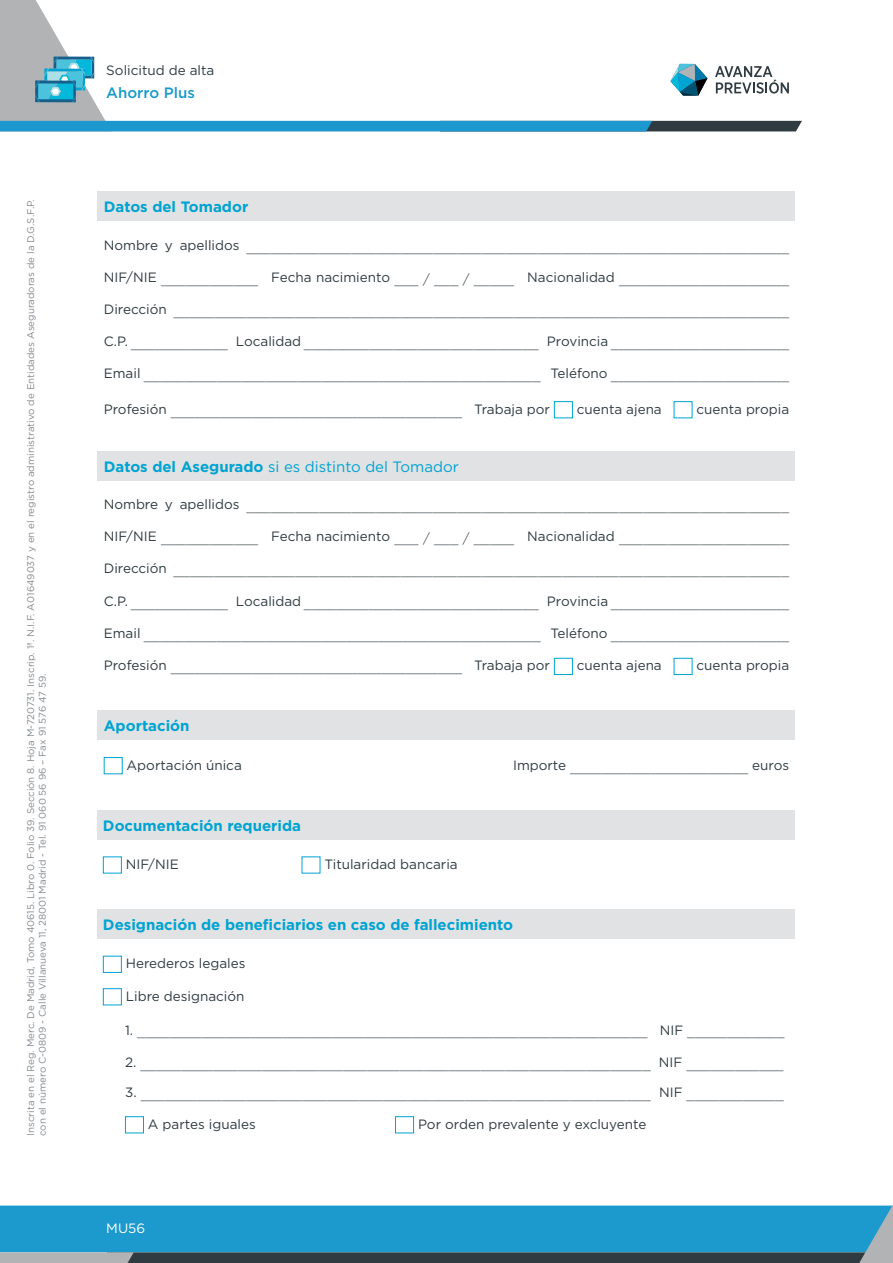
<style>
.page{position:relative;width:893px;height:1263px;background:#fff}
.page>*{position:absolute;margin:0;border:0;box-sizing:border-box;transform-origin:0 0}
.t1{font:700 15px "Gotham";color:#00a3d1}
.t2{font:15px "Gotham";color:#00a3d1}
.t3{font:500 15px "Gotham";color:#1799cb}
.t4{font:300 13.5px "Gotham";color:#2f3b41}
.t5{font:13.5px "Gotham";color:#2f3b41}
.t6{font:13.5px "Gotham";color:#fff}
.t7{font:9.75px/11.7px "Gotham";color:#848a90}
.s1{font-weight:400}
.s2{font-weight:700}
</style>
<div class="page">
<svg style="left:0;top:1205px;width:893px;height:58px;background:#288db7"></svg>
<svg style="left:0;top:0;width:802px;height:131px"></svg>
<div style="left:97px;top:810px;width:697px;height:30px;background:#e1e2e4"></div>
<div style="left:103px;top:856px;width:19px;height:17px;border:1px solid #00a3d1"></div>
<div style="left:98px;top:711px;width:697px;height:29px;background:#e1e2e4"></div>
<div style="left:104px;top:757px;width:19px;height:17px;border:1px solid #00a3d1"></div>
<div style="left:98px;top:191px;width:697px;height:30px;background:#e1e2e4"></div>
<div style="left:554px;top:401px;width:19px;height:17px;border:1px solid #00a3d1"></div>
<div style="left:674px;top:401px;width:18px;height:17px;border:1px solid #00a3d1"></div>
<div style="left:98px;top:451px;width:697px;height:30px;background:#e1e2e4"></div>
<div style="left:554px;top:658px;width:19px;height:17px;border:1px solid #00a3d1"></div>
<div style="left:674px;top:658px;width:18px;height:17px;border:1px solid #00a3d1"></div>
<div style="left:97px;top:909px;width:697px;height:30px;background:#e1e2e4"></div>
<div style="left:103px;top:956px;width:19px;height:17px;border:1px solid #00a3d1"></div>
<div style="left:103px;top:988px;width:19px;height:17px;border:1px solid #00a3d1"></div>
<div style="left:125px;top:1116px;width:19px;height:17px;border:1px solid #00a3d1"></div>
<div style="left:395px;top:1116px;width:19px;height:17px;border:1px solid #00a3d1"></div>
<p class="t7" style="left:25px;top:1136px;width:938px;rotate:-90deg">Inscrita en el Reg. Merc. De Madrid, Tomo 40615. Libro 0. Folio 39. Sección 8. Hoja M-720731. Inscrip. 1ª. N.I.F. A01649037 y en el registro administrativo de Entidades Aseguradoras de la D.G.S.F.P. con el número C-0809 - Calle Villanueva 11, 28001 Madrid - Tel. 91 060 56 96 – Fax 91 576 47 59.</p>
<p class="t5" style="left:106px;top:61px;width:110px">Solicitud de alta</p>
<p class="t3" style="left:106px;top:83px;width:90px">Ahorro Plus</p>
<p class="t1" style="left:104px;top:197px;width:146px">Datos del Tomador</p>
<p class="t4" style="left:104px;top:238px;width:687px"><span class="s1">Nombre y apellidos</span> ___________________________________________________________________</p>
<p class="t4" style="left:104px;top:271px;width:687px"><span class="s1">NIF/NIE</span> ____________ <span class="s1">Fecha nacimiento</span> ___ / ___ / _____ <span class="s1">Nacionalidad</span> _____________________</p>
<p class="t4" style="left:104px;top:303px;width:687px"><span class="s1">Dirección</span> ____________________________________________________________________________</p>
<p class="t4" style="left:104px;top:335px;width:687px"><span class="s1">C.P.</span> ____________ <span class="s1">Localidad</span> _____________________________ <span class="s1">Provincia</span> ______________________</p>
<p class="t4" style="left:104px;top:367px;width:687px"><span class="s1">Email</span> _________________________________________________ <span class="s1">Teléfono</span> ______________________</p>
<p class="t4" style="left:104px;top:402px;width:448px"><span class="s1">Profesión</span> ____________________________________ <span class="s1">Trabaja por</span></p>
<p class="t5" style="left:577px;top:400px;width:87px">cuenta ajena</p>
<p class="t5" style="left:696px;top:400px;width:94px">cuenta propia</p>
<p class="t2" style="left:104px;top:457px;width:357px"><span class="s2">Datos del Asegurado</span> si es distinto del Tomador</p>
<p class="t4" style="left:104px;top:498px;width:687px"><span class="s1">Nombre y apellidos</span> ___________________________________________________________________</p>
<p class="t4" style="left:104px;top:530px;width:687px"><span class="s1">NIF/NIE</span> ____________ <span class="s1">Fecha nacimiento</span> ___ / ___ / _____ <span class="s1">Nacionalidad</span> _____________________</p>
<p class="t4" style="left:104px;top:562px;width:687px"><span class="s1">Dirección</span> ____________________________________________________________________________</p>
<p class="t4" style="left:104px;top:594px;width:687px"><span class="s1">C.P.</span> ____________ <span class="s1">Localidad</span> _____________________________ <span class="s1">Provincia</span> ______________________</p>
<p class="t4" style="left:104px;top:626px;width:687px"><span class="s1">Email</span> _________________________________________________ <span class="s1">Teléfono</span> ______________________</p>
<p class="t4" style="left:104px;top:659px;width:448px"><span class="s1">Profesión</span> ____________________________________ <span class="s1">Trabaja por</span></p>
<p class="t5" style="left:577px;top:657px;width:87px">cuenta ajena</p>
<p class="t5" style="left:696px;top:657px;width:94px">cuenta propia</p>
<p class="t1" style="left:104px;top:716px;width:87px">Aportación</p>
<p class="t5" style="left:127px;top:756px;width:117px">Aportación única</p>
<p class="t4" style="left:513px;top:758px;width:278px"><span class="s1">Importe</span> ______________________ <span class="s1">euros</span></p>
<p class="t1" style="left:103px;top:815px;width:200px">Documentación requerida</p>
<p class="t5" style="left:126px;top:855px;width:55px">NIF/NIE</p>
<p class="t5" style="left:324px;top:855px;width:135px">Titularidad bancaria</p>
<p class="t1" style="left:103px;top:915px;width:412px">Designación de beneficiarios en caso de fallecimiento</p>
<p class="t5" style="left:126px;top:955px;width:121px">Herederos legales</p>
<p class="t5" style="left:126px;top:987px;width:120px">Libre designación</p>
<p class="t4" style="left:125px;top:1023px;width:661px"><span class="s1">1.</span> _______________________________________________________________ <span class="s1">NIF</span> ____________</p>
<p class="t4" style="left:125px;top:1056px;width:660px"><span class="s1">2.</span> _______________________________________________________________ <span class="s1">NIF</span> ____________</p>
<p class="t4" style="left:125px;top:1085px;width:660px"><span class="s1">3.</span> _______________________________________________________________ <span class="s1">NIF</span> ____________</p>
<p class="t5" style="left:148px;top:1115px;width:109px">A partes iguales</p>
<p class="t5" style="left:418px;top:1115px;width:230px">Por orden prevalente y excluyente</p>
<p class="t6" style="left:106px;top:1219px;width:40px">MU56</p>
</div>
